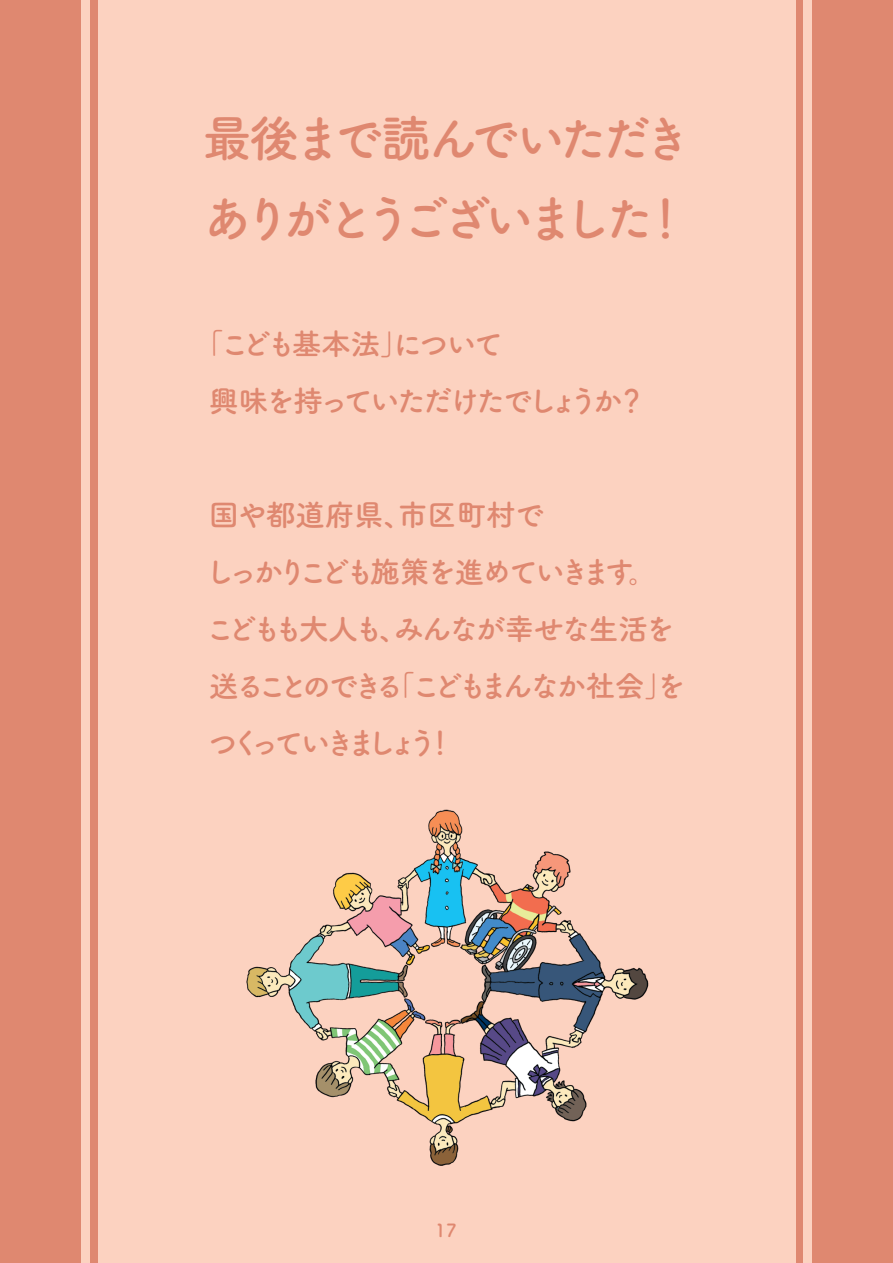
<style>
.page{position:relative;width:893px;height:1263px;background:#df8870}
.page>*{position:absolute;margin:0;border:0;box-sizing:border-box;transform-origin:0 0}
.t1{font:49.5px/79.8px "Tsuku A Rd Gothic Std B";letter-spacing:-.155em;color:#df8870}
.t2{font:30px/57px "Tsuku A Rd Gothic Std B";letter-spacing:-.13em;color:#df8870}
.t3{font:18px "Tsuku A Rd Gothic Std B";color:#df8870}
</style>
<div class="page">
<div style="left:98px;top:0;width:697px;height:1263px;background:#fcd2c0"></div>
<div style="left:803px;top:0;width:8px;height:1263px;background:#fcd2c0"></div>
<div style="left:82px;top:0;width:8px;height:1263px;background:#fcd2c0"></div>
<img style="left:246px;top:809px;width:403px;height:357px">
<h1 class="t1" style="left:202px;top:95px;width:491px">最後まで読んでいただきありがとうございました！</h1>
<p class="t2" style="left:209px;top:313px;width:439px;text-indent:-15px">「こども基本法」について<br>興味を持っていただけたでしょうか？</p>
<p class="t2" style="left:205px;top:484px;width:482px">国や都道府県、市区町村で<br>しっかりこども施策を進めていきます。こどもも大人も、みんなが幸せな生活を送ることのできる「こどもまんなか社会」をつくっていきましょう！</p>
<p class="t3" style="left:432px;top:1216px;width:30px">１７</p>
</div>
